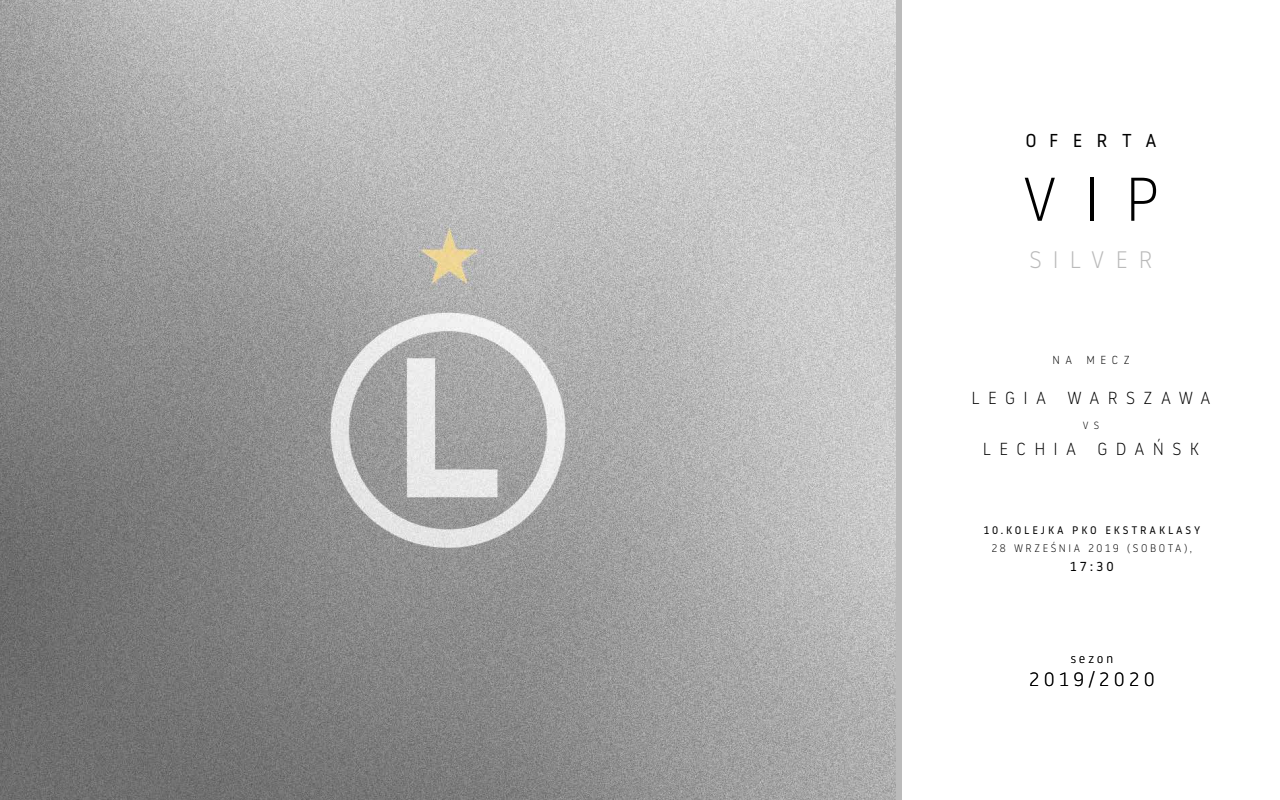
<style>
.page{position:relative;width:1280px;height:800px;background:#fff}
.page>*{position:absolute;margin:0;border:0;box-sizing:border-box;transform-origin:0 0}
.t1{font:300 61.5px "Noway";color:#000}
.t2{font:300 23.9px "Noway";letter-spacing:.47em;color:#bababa}
.t3{font:300 19.2px "Noway";letter-spacing:.26em;color:#000}
.t4{font:18.7px "Noway";letter-spacing:.755em;color:#000}
.t5{font:300 17.4px "Noway";letter-spacing:.48em;color:#000}
.t6{font:13px "Noway";color:#000}
.t7{font:300 12.2px "Noway";letter-spacing:.26em;color:#000}
.t8{font:300 11.6px "Noway";letter-spacing:.48em;color:#000}
.t9{font:11px "Noway";letter-spacing:.26em;color:#000}
.t10{font:300 11px "Noway";letter-spacing:.24em;color:#000}
.t11{font:300 10.4px "Noway";color:#000}
</style>
<div class="page">
<img style="left:0;top:0;width:896px;height:800px">
<p class="t4" style="left:1026px;top:128px;width:132px">OFERTA</p>
<h1 class="t1" style="left:1023px;top:158px;width:138px">VIP</h1>
<h2 class="t2" style="left:1029px;top:243px;width:125px">SILVER</h2>
<p class="t8" style="left:1052px;top:352px;width:79px">NA MECZ</p>
<p class="t5" style="left:971px;top:386px;width:241px">LEGIA WARSZAWA</p>
<p class="t11" style="left:1083px;top:419px;width:18px">V S</p>
<p class="t5" style="left:983px;top:437px;width:218px">LECHIA GDAŃSK</p>
<p class="t9" style="left:984px;top:523px;width:218px">10.KOLEJKA PKO EKSTRAKLASY</p>
<p class="t10" style="left:992px;top:540px;width:202px">28 WRZEŚNIA 2019 (SOBOTA),</p>
<p class="t6" style="left:1070px;top:558px;width:45px">17:30</p>
<p class="t7" style="left:1071px;top:651px;width:44px">sezon</p>
<p class="t3" style="left:1030px;top:667px;width:126px">2019/2020</p>
</div>
